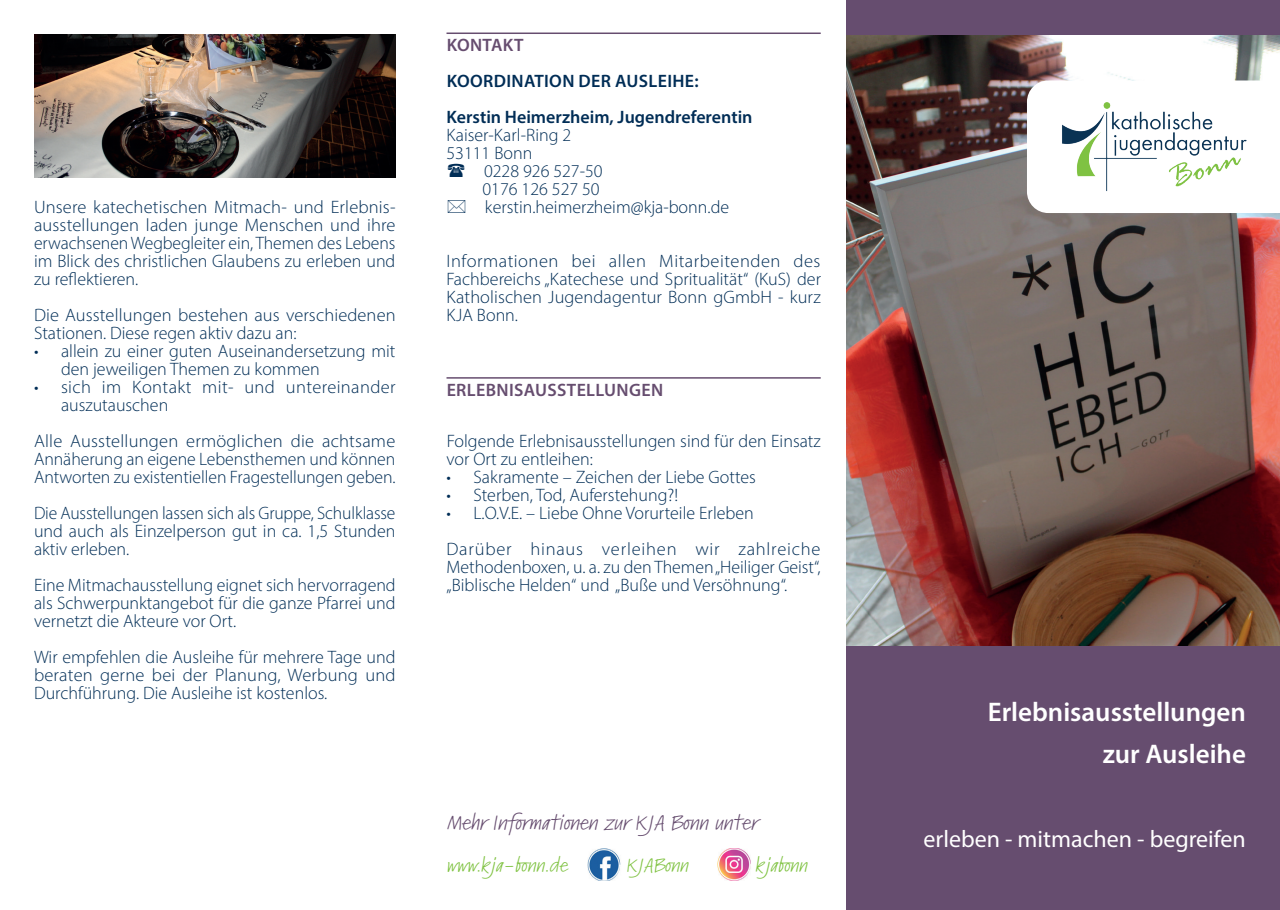
<style>
.page{position:relative;width:1280px;height:910px;background:#fff}
.page>*{position:absolute;margin:0;border:0;box-sizing:border-box;transform-origin:0 0}
.t1{font:600 27px/42px "Myriad Pro";color:#fff;text-align:right}
.t2{font:24px "Myriad Pro";color:#fff}
.t3{font:semi-expanded 19.5px "Kremlin Pro";color:#664d6f}
.t4{font:300 18px/18px "Myriad Pro";color:#002d56}
.t5{font:300 18px/36px "Myriad Pro";letter-spacing:.04em;color:#002d56}
.t6{font:600 18px/36px "Myriad Pro";color:#002d56}
.t7{font:300 18px/18px "Myriad Pro";letter-spacing:.02em;color:#002d56}
.t8{font:semi-expanded 18px "Kremlin Pro";color:#7fc241}
.t9{font:600 18px "Myriad Pro";letter-spacing:.02em;color:#664d6f}
</style>
<div class="page">
<div style="left:846px;top:645px;width:434px;height:265px;background:#664d6f"></div>
<img style="left:34px;top:34px;width:361px;height:143px">
<img style="left:846px;top:34px;width:434px;height:611px">
<hr style="left:446px;top:33px;width:375px;height:1px;background:#664d6f">
<hr style="left:446px;top:377px;width:375px;height:2px;background:#664d6f">
<div style="left:846px;top:0;width:434px;height:34px;background:#664d6f"></div>
<svg style="left:1027px;top:81px;width:253px;height:132px"></svg>
<img style="left:1027px;top:85px;width:253px;height:124px">
<img style="left:588px;top:848px;width:33px;height:33px">
<img style="left:717px;top:848px;width:34px;height:33px">
<p class="t4" style="left:34px;top:198px;width:363px;text-align:justify">Unsere katechetischen Mitmach- und Erlebnis&shy;ausstellungen laden junge Menschen und ihre erwachsenen Wegbegleiter ein, Themen des Lebens im Blick des christlichen Glaubens zu erleben und zu reflektieren.</p>
<p class="t4" style="left:34px;top:306px;width:363px">Die Ausstellungen bestehen aus verschiedenen<br>Stationen. Diese regen aktiv dazu an:</p>
<p class="t4" style="left:61px;top:342px;width:336px;text-indent:-27px">• allein zu einer guten Auseinandersetzung mit den jeweiligen Themen zu kommen</p>
<p class="t7" style="left:61px;top:378px;width:336px;text-indent:-27px">• sich im Kontakt mit- und untereinander auszutauschen</p>
<p class="t4" style="left:34px;top:432px;width:363px;text-align:justify">Alle Ausstellungen ermöglichen die achtsame Annäherung an eigene Lebensthemen und können Antworten zu existentiellen Fragestellungen geben.</p>
<p class="t4" style="left:34px;top:504px;width:363px;text-align:justify">Die Ausstellungen lassen sich als Gruppe, Schulklasse und auch als Einzelperson gut in ca. 1,5 Stunden aktiv erleben.</p>
<p class="t4" style="left:34px;top:576px;width:363px;text-align:justify">Eine Mitmachausstellung eignet sich hervorragend als Schwerpunktangebot für die ganze Pfarrei und vernetzt die Akteure vor Ort.</p>
<p class="t4" style="left:34px;top:648px;width:363px;text-align:justify">Wir empfehlen die Ausleihe für mehrere Tage und beraten gerne bei der Planung, Werbung und Durchführung. Die Ausleihe ist kostenlos.</p>
<p class="t9" style="left:447px;top:34px;width:78px">KONTAKT</p>
<p class="t6" style="left:446px;top:63px;width:308px">KOORDINATION DER AUSLEIHE:<br>Kerstin Heimerzheim, Jugendreferentin</p>
<p class="t4" style="left:446px;top:126px;width:126px">Kaiser-Karl-Ring 2<br>53111 Bonn</p>
<p class="t4" style="left:482px;top:162px;width:248px">0228 926 527-50<br>0176 126 527 50 kerstin.heimerzheim@kja-bonn.de</p>
<p class="t4" style="left:446px;top:252px;width:376px;text-align:justify">Informationen bei allen Mitarbeitenden des Fachbereichs „Katechese und Spritualität“ (KuS) der Katholischen Jugendagentur Bonn gGmbH - kurz KJA Bonn.</p>
<p class="t9" style="left:447px;top:378px;width:218px">ERLEBNISAUSSTELLUNGEN</p>
<p class="t4" style="left:446px;top:432px;width:376px">Folgende Erlebnisausstellungen sind für den Einsatz vor Ort zu entleihen:</p>
<p class="t4" style="left:446px;top:468px;width:311px">• Sakramente – Zeichen der Liebe Gottes</p>
<p class="t4" style="left:446px;top:486px;width:233px">• Sterben, Tod, Auferstehung?!</p>
<p class="t5" style="left:446px;top:495px;width:375px">• L.O.V.E. – Liebe Ohne Vorurteile Erleben<br>Darüber hinaus verleihen wir zahlreiche</p>
<p class="t4" style="left:446px;top:558px;width:376px">Methodenboxen, u. a. zu den Themen „Heiliger Geist“, „Biblische Helden“ und „Buße und Versöhnung“.</p>
<p class="t3" style="left:446px;top:809px;width:313px">Mehr Informationen zur KJA Bonn unter</p>
<p class="t8" style="left:446px;top:852px;width:123px">www.kja-bonn.de</p>
<p class="t8" style="left:626px;top:852px;width:66px">KJABonn</p>
<p class="t8" style="left:755px;top:852px;width:56px">kjabonn</p>
<h1 class="t1" style="left:988px;top:690px;width:260px">Erlebnisausstellungen zur Ausleihe</h1>
<h2 class="t2" style="left:923px;top:824px;width:324px">erleben - mitmachen - begreifen</h2>
</div>
